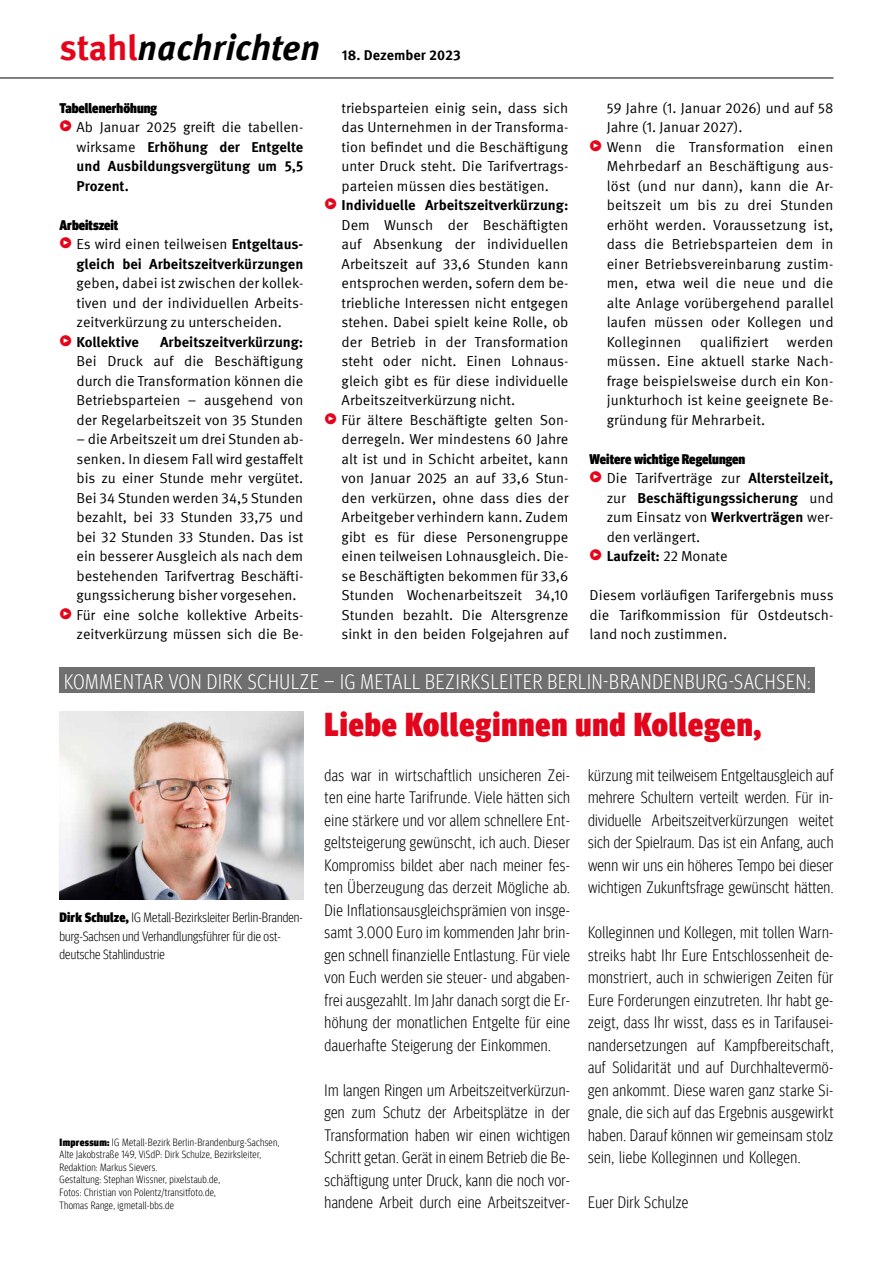
<style>
.page{position:relative;width:893px;height:1263px;background:#fff}
.page>*{position:absolute;margin:0;border:0;box-sizing:border-box;transform-origin:0 0}
.t1{font:italic 700 35.7px "Meta IGM";color:#000}
.t2{font:900 condensed 33px "Meta Head IGM";letter-spacing:.03em;color:#e3051b}
.t3{font:300 condensed 21px "Meta Head IGM";letter-spacing:.04em;color:#fff}
.t4{font:300 condensed 16.5px/22.5px "Meta Head IGM";letter-spacing:.025em;color:#000;text-align:justify}
.t5{font:14.4px/19.5px "Meta IGM";color:#000;text-align:justify}
.t6{font:700 14.4px/19.5px "Meta IGM";color:#000;text-align:justify}
.t7{font:700 14.25px "Meta IGM";color:#000}
.t8{font:900 condensed 13.95px "Meta Head IGM";color:#000}
.t9{font:300 condensed 13.5px/18.8px "Meta Head IGM";letter-spacing:.01em;color:#000}
.t10{font:300 condensed 10.5px/12.6px "Meta Head IGM";letter-spacing:.03em;color:#000}
.s1{font-style:normal;color:#e3051b}
.s2{font-weight:400}
.s3{font-weight:700}
.s4{font-weight:900}
</style>
<div class="page">
<img style="left:60px;top:712px;width:243px;height:187px">
<div style="left:60px;top:667px;width:755px;height:26px;background:#706f6f"></div>
<hr style="left:0;top:78px;width:833px;height:1px;background:#000">
<h1 class="t1" style="left:60px;top:19px;width:262px"><span class="s1">stahl</span>nachrichten</h1>
<p class="t8" style="left:60px;top:96px;width:99px">Tabellenerhöhung</p>
<p class="t6" style="left:77px;top:116px;width:228px"><span class="s2">Ab Januar 2025 greift die tabellen&shy;wirksame</span> Erhöhung der Entgelte und Ausbildungsvergütung um 5,5<br>Prozent.</p>
<p class="t8" style="left:60px;top:213px;width:60px">Arbeitszeit</p>
<p class="t6" style="left:77px;top:233px;width:228px"><span class="s2">Es wird einen teilweisen</span> Entgeltaus&shy;gleich bei Arbeitszeitverkürzungen</p>
<p class="t5" style="left:77px;top:272px;width:228px">geben, dabei ist zwischen der kollek&shy;tiven und der individuellen Arbeits&shy;zeitverkürzung zu unterscheiden.</p>
<p class="t6" style="left:77px;top:331px;width:64px">Kollektive</p>
<p class="t6" style="left:160px;top:331px;width:145px">Arbeitszeitverkürzung:</p>
<p class="t5" style="left:77px;top:350px;width:228px">Bei Druck auf die Beschäftigung durch die Transformation können die Betriebsparteien – ausgehend von der Regelarbeitszeit von 35 Stunden</p>
<p class="t5" style="left:77px;top:428px;width:228px;text-align:left">– die Arbeitszeit um drei Stunden ab&shy;senken. In diesem Fall wird gestaffelt bis zu einer Stunde mehr vergütet.<br>Bei 34 Stunden werden 34,5 Stunden bezahlt, bei 33 Stunden 33,75 und bei 32 Stunden 33 Stunden. Das ist ein besserer Ausgleich als nach dem bestehenden Tarifvertrag Beschäfti&shy;gungssicherung bisher vorgesehen.<br>Für eine solche kollektive Arbeits&shy;zeitverkürzung müssen sich die Be-</p>
<p class="t7" style="left:342px;top:43px;width:121px">18. Dezember 2023</p>
<p class="t5" style="left:342px;top:97px;width:228px">triebsparteien einig sein, dass sich das Unternehmen in der Transforma&shy;tion befindet und die Beschäftigung unter Druck steht. Die Tarifvertrags&shy;parteien müssen dies bestätigen.</p>
<p class="t6" style="left:342px;top:194px;width:228px">Individuelle Arbeitszeitverkürzung:</p>
<p class="t5" style="left:342px;top:214px;width:228px;text-align:left">Dem Wunsch der Beschäftigten auf Absenkung der individuellen Arbeitszeit auf 33,6 Stunden kann entsprochen werden, sofern dem be&shy;triebliche Interessen nicht entgegen stehen. Dabei spielt keine Rolle, ob der Betrieb in der Transformation steht oder nicht. Einen Lohnaus&shy;gleich gibt es für diese individuelle Arbeitszeitverkürzung nicht.<br>Für ältere Beschäftigte gelten Son&shy;derregeln. Wer mindestens 60 Jahre alt ist und in Schicht arbeitet, kann von Januar 2025 an auf 33,6 Stun&shy;den verkürzen, ohne dass dies der Arbeitgeber verhindern kann. Zudem gibt es für diese Personengruppe einen teilweisen Lohnausgleich. Die&shy;se Beschäftigten bekommen für 33,6<br>Stunden Wochenarbeitszeit 34,10<br>Stunden bezahlt. Die Altersgrenze sinkt in den beiden Folgejahren auf</p>
<p class="t5" style="left:607px;top:97px;width:228px;text-align:left">59 Jahre (1. Januar 2026) und auf 58<br>Jahre (1. Januar 2027).<br>Wenn die Transformation einen<br>Mehrbedarf an Beschäftigung aus&shy;löst (und nur dann), kann die Ar&shy;beitszeit um bis zu drei Stunden erhöht werden. Voraussetzung ist, dass die Betriebsparteien dem in einer Betriebsvereinbarung zustim&shy;men, etwa weil die neue und die alte Anlage vorübergehend parallel laufen müssen oder Kollegen und<br>Kolleginnen</p>
<p class="t5" style="left:607px;top:331px;width:228px;text-indent:180px">werden müssen. Eine aktuell starke Nach&shy;frage beispielsweise durch ein Kon&shy;junkturhoch ist keine geeignete Be&shy;gründung für Mehrarbeit.</p>
<p class="t8" style="left:590px;top:447px;width:157px">Weitere wichtige Regelungen</p>
<p class="t5" style="left:607px;top:467px;width:228px;text-align:left">Die Tarifverträge zur <span class="s3">Altersteilzeit, </span>zur <span class="s3">Beschäftigungssicherung</span> und zum Einsatz von <span class="s3">Werkverträgen</span> wer&shy;den verlängert.<br><span class="s3">Laufzeit:</span> 22 Monate</p>
<p class="t5" style="left:590px;top:584px;width:245px">Diesem vorläufigen Tarifergebnis muss die Tarifkommission für Ostdeutsch&shy;land noch zustimmen.</p>
<p class="t5" style="left:700px;top:331px;width:70px">qualifiziert</p>
<h3 class="t3" style="left:64px;top:666px;width:748px">KOMMENTAR VON DIRK SCHULZE – IG METALL BEZIRKSLEITER BERLIN-BRANDENBURG-SACHSEN:</h3>
<p class="t9" style="left:60px;top:907px;width:244px"><span class="s4">Dirk Schulze,</span> IG Metall-Bezirksleiter Berlin-Branden&shy;burg-Sachsen und Verhandlungsführer für die ost&shy;deutsche Stahlindustrie</p>
<p class="t10" style="left:60px;top:1135px;width:221px"><span class="s4">Impressum:</span> IG Metall-Bezirk Berlin-Brandenburg-Sachsen, Alte Jakobstraße 149, ViSdP: Dirk Schulze, Bezirksleiter, Redaktion: Markus Sievers.<br>Gestaltung: Stephan Wissner, pixelstaub.de,<br>Fotos: Christian von Polentz/transitfoto.de,<br>Thomas Range, igmetall-bbs.de</p>
<h2 class="t2" style="left:325px;top:698px;width:438px">Liebe Kolleginnen und Kollegen,</h2>
<p class="t4" style="left:325px;top:763px;width:247px">das war in wirtschaftlich unsicheren Zei&shy;ten eine harte Tarifrunde. Viele hätten sich eine stärkere und vor allem schnellere Ent&shy;geltsteigerung gewünscht, ich auch. Dieser Kompromiss bildet aber nach meiner fes&shy;ten Überzeugung das derzeit Mögliche ab.<br>Die Inflationsausgleichsprämien von insge&shy;samt 3.000 Euro im kommenden Jahr brin&shy;gen schnell finanzielle Entlastung. Für viele von Euch werden sie steuer- und abgaben&shy;frei ausgezahlt. Im Jahr danach sorgt die Er&shy;höhung der monatlichen Entgelte für eine dauerhafte Steigerung der Einkommen.</p>
<p class="t4" style="left:325px;top:1078px;width:247px">Im langen Ringen um Arbeitszeitverkürzun&shy;gen zum Schutz der Arbeitsplätze in der Transformation haben wir einen wichtigen Schritt getan. Gerät in einem Betrieb die Be&shy;schäftigung unter Druck, kann die noch vor&shy;handene Arbeit durch eine Arbeitszeitver-</p>
<p class="t4" style="left:588px;top:763px;width:247px">kürzung mit teilweisem Entgeltausgleich auf mehrere Schultern verteilt werden. Für in&shy;dividuelle Arbeitszeitverkürzungen weitet sich der Spielraum. Das ist ein Anfang, auch wenn wir uns ein höheres Tempo bei dieser wichtigen Zukunftsfrage gewünscht hätten.</p>
<p class="t4" style="left:588px;top:920px;width:247px">Kolleginnen und Kollegen, mit tollen Warn&shy;streiks habt Ihr Eure Entschlossenheit de&shy;monstriert, auch in schwierigen Zeiten für Eure Forderungen einzutreten. Ihr habt ge&shy;zeigt, dass Ihr wisst, dass es in Tarifausei&shy;nandersetzungen auf Kampfbereitschaft, auf Solidarität und auf Durchhaltevermö&shy;gen ankommt. Diese waren ganz starke Si&shy;gnale, die sich auf das Ergebnis ausgewirkt haben. Darauf können wir gemeinsam stolz sein, liebe Kolleginnen und Kollegen.</p>
<p class="t4" style="left:588px;top:1190px;width:102px">Euer Dirk Schulze</p>
</div>
